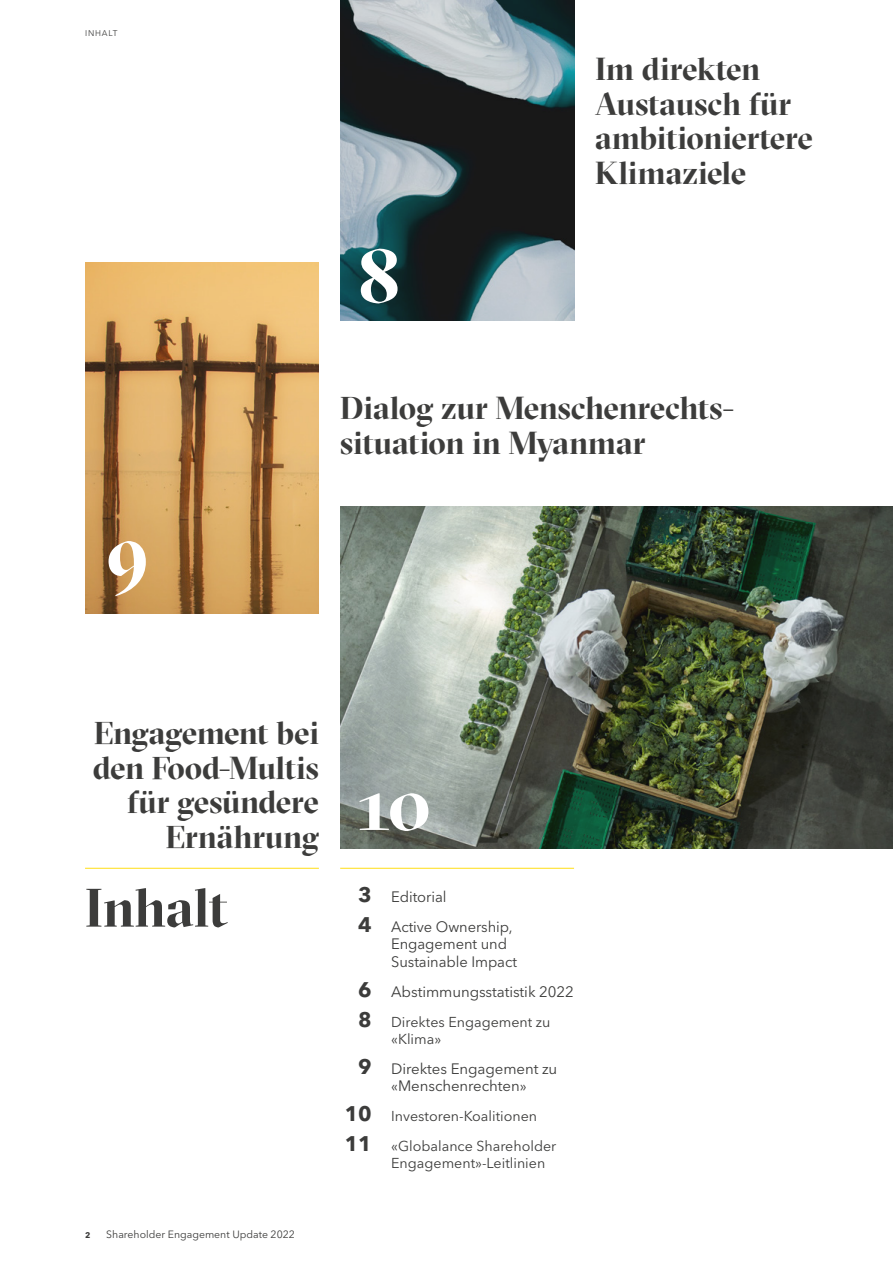
<style>
.page{position:relative;width:893px;height:1263px;background:#fff}
.page>*{position:absolute;margin:0;border:0;box-sizing:border-box;transform-origin:0 0}
.t1{font:700 75px "GT Sectra Display";color:#fff}
.t2{font:700 54px "GT Sectra Display";letter-spacing:-.005em;color:#3c3c3b}
.t3{font:700 32.1px/34.8px "GT Sectra Display";letter-spacing:-.01em;color:#3c3c3b}
.t4{font:15px/17.2px "Avenir Next LT Pro";letter-spacing:-.005em;color:#3c3c3b}
.t5{font:14.25px/17.1px "Avenir Next LT Pro";color:#3c3c3b}
.t6{font:10.5px "Avenir Next LT Pro";color:#3c3c3b}
.t7{font:8.25px "Avenir Next LT Pro";letter-spacing:.1em;color:#3c3c3b}
.t8{font:700 8.25px "Avenir Next LT Pro";color:#3c3c3b}
.s1{font-weight:700;font-size:21px}
.s2{font-size:14.25px}
</style>
<div class="page">
<hr style="left:85px;top:868px;width:234px;height:1px;background:#ffde14">
<hr style="left:340px;top:868px;width:234px;height:1px;background:#ffde14">
<img style="left:340px;top:506px;width:553px;height:342px">
<img style="left:340px;top:0;width:234px;height:321px">
<img style="left:85px;top:262px;width:234px;height:351px">
<p class="t7" style="left:85px;top:28px;width:34px">INHALT</p>
<h1 class="t1" style="left:106px;top:507px;width:46px">9</h1>
<h1 class="t1" style="left:357px;top:232px;width:45px">8</h1>
<p class="t3" style="left:595px;top:51px;width:219px">Im direkten<br>Austausch für ambitioniertere<br>Klimaziele</p>
<p class="t3" style="left:340px;top:390px;width:394px">Dialog zur Menschenrechts&shy;situation in Myanmar</p>
<p class="t3" style="left:93px;top:715px;width:228px;text-align:right">Engagement bei den Food-Multis für gesündere<br>Ernährung</p>
<h2 class="t2" style="left:85px;top:876px;width:145px">Inhalt</h2>
<p class="t8" style="left:85px;top:1230px;width:7px">2</p>
<p class="t6" style="left:106px;top:1228px;width:190px">Shareholder Engagement Update 2022</p>
<h1 class="t1" style="left:357px;top:759px;width:76px">10</h1>
<p class="t4" style="left:358px;top:882px;width:156px;line-height:30px"><span class="s1">3</span> Editorial<br><span class="s1">4</span> Active Ownership,</p>
<p class="t4" style="left:391px;top:935px;width:127px">Engagement und<br>Sustainable Impact</p>
<p class="t4" style="left:358px;top:982px;width:217px"><span class="s1">6</span> Abstimmungsstatistik 2022</p>
<p class="t5" style="left:391px;top:1013px;width:161px;text-indent:-33px"><span class="s1">8</span> Direktes Engagement zu «Klima»</p>
<p class="t4" style="left:358px;top:1060px;width:201px;text-align:center"><span class="s1">9</span> Direktes Engagement zu <span class="s2">«</span>Menschenrechten<span class="s2">»</span></p>
<p class="t5" style="left:345px;top:1101px;width:213px;line-height:30px"><span class="s1">10</span> Investoren-Koalitionen<br><span class="s1">11</span> «Globalance Shareholder</p>
<p class="t5" style="left:391px;top:1154px;width:156px">Engagement»-Leitlinien</p>
</div>
